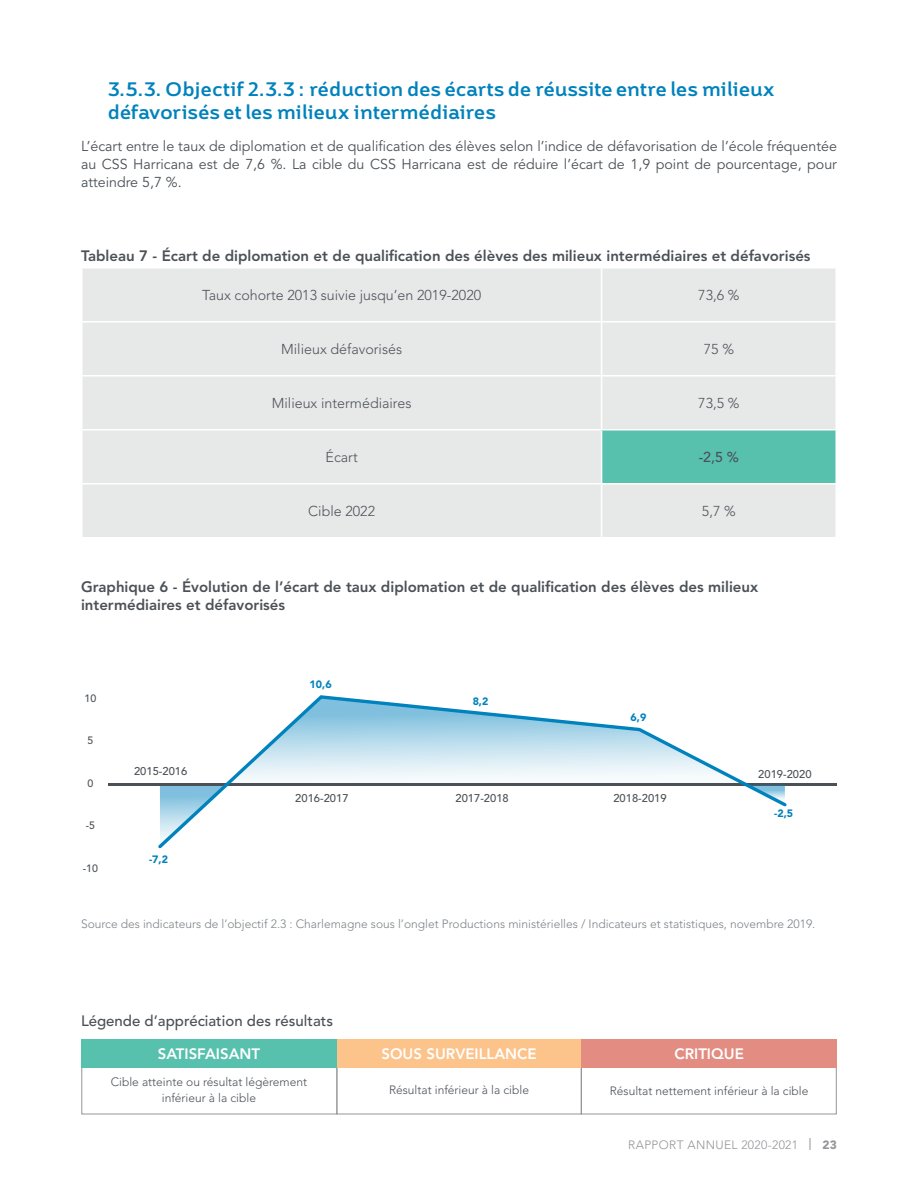
<style>
.page{position:relative;width:918px;height:1188px;background:#fff}
.page>*{position:absolute;margin:0;border:0;box-sizing:border-box;transform-origin:0 0}
.t1{font:700 19.5px/23.4px "Brisko Sans";letter-spacing:.005em;color:#0082bd}
.t2{font:800 15px/18px "Avenir LT Std";color:#4b5157}
.t3{font:800 15px "Avenir LT Std";color:#fff}
.t4{font:500 15px "Avenir LT Std";color:#495055}
.t5{font:14.25px/18px "Avenir LT Std";color:#4b5157;text-align:justify}
.t6{font:300 14.25px "Avenir LT Std";color:#4d535a}
.t7{font:500 14.25px "Avenir LT Std";color:#4b5157}
.t8{font:300 12px "Avenir LT Std";color:#7e8387}
.t9{font:300 12px/16.5px "Avenir LT Std";color:#4b5157;text-align:center}
.t10{font:300 12px "Avenir LT Std";letter-spacing:.03em;color:#949499}
.t11{font:500 11.25px "Avenir LT Std";color:#4b5157}
.t12{font:900 10.65px "Avenir LT Std";color:#0082bd}
.t13{font:500 10.65px "Avenir LT Std";color:#4b5157}
.s1{font-weight:500}
.s2{font-weight:900}
</style>
<div class="page">
<div style="left:82px;top:268px;width:754px;height:269px;background:#e7e9e8"></div>
<div style="left:602px;top:430px;width:234px;height:54px;background:#57c1ad"></div>
<hr style="left:601px;top:268px;width:1px;height:53px;background:#fff">
<hr style="left:81px;top:321px;width:521px;height:1px;background:#fff">
<hr style="left:602px;top:321px;width:235px;height:1px;background:#fff">
<hr style="left:601px;top:322px;width:1px;height:53px;background:#fff">
<hr style="left:81px;top:375px;width:521px;height:1px;background:#fff">
<hr style="left:602px;top:375px;width:235px;height:1px;background:#fff">
<hr style="left:601px;top:376px;width:1px;height:53px;background:#fff">
<hr style="left:81px;top:429px;width:521px;height:1px;background:#fff">
<hr style="left:602px;top:429px;width:235px;height:1px;background:#fff">
<hr style="left:601px;top:430px;width:1px;height:53px;background:#fff">
<hr style="left:81px;top:483px;width:521px;height:1px;background:#fff">
<hr style="left:602px;top:483px;width:235px;height:1px;background:#fff">
<hr style="left:601px;top:484px;width:1px;height:53px;background:#fff">
<hr style="left:108px;top:783px;width:729px;height:2px;background:#4b5157">
<svg style="left:155px;top:695px;width:634px;height:154px"></svg>
<svg style="left:745px;top:785px;width:40px;height:17px"></svg>
<div style="left:81px;top:1067px;width:256px;height:47px;border:1px solid #939598"></div>
<div style="left:581px;top:1067px;width:256px;height:47px;border:1px solid #939598"></div>
<div style="left:337px;top:1067px;width:245px;height:47px;border:1px solid #939598"></div>
<div style="left:81px;top:1039px;width:256px;height:29px;background:#57c1ad"></div>
<div style="left:337px;top:1039px;width:244px;height:29px;background:#fcc38b"></div>
<div style="left:581px;top:1039px;width:256px;height:29px;background:#e38d82"></div>
<h1 class="t1" style="left:108px;top:77px;width:668px">3.5.3. Objectif 2.3.3 : réduction des écarts de réussite entre les milieux défavorisés et les milieux intermédiaires</h1>
<p class="t5" style="left:81px;top:137px;width:758px">L’écart entre le taux de diplomation et de qualification des élèves selon l’indice de défavorisation de l’école fréquentée au CSS Harricana est de 7,6 %. La cible du CSS Harricana est de réduire l’écart de 1,9 point de pourcentage, pour atteindre 5,7 %.</p>
<p class="t2" style="left:81px;top:247px;width:731px">Tableau 7 - Écart de diplomation et de qualification des élèves des milieux intermédiaires et défavorisés</p>
<p class="t6" style="left:202px;top:287px;width:281px">Taux cohorte 2013 suivie jusqu’en 2019-2020</p>
<p class="t6" style="left:698px;top:287px;width:43px">73,6 %</p>
<p class="t6" style="left:281px;top:341px;width:122px">Milieux défavorisés</p>
<p class="t6" style="left:704px;top:341px;width:32px">75 %</p>
<p class="t6" style="left:272px;top:395px;width:141px">Milieux intermédiaires</p>
<p class="t6" style="left:698px;top:395px;width:43px">73,5 %</p>
<p class="t6" style="left:326px;top:449px;width:34px">Écart</p>
<p class="t7" style="left:699px;top:449px;width:42px">-2,5 %</p>
<p class="t6" style="left:308px;top:503px;width:68px">Cible 2022</p>
<p class="t6" style="left:702px;top:503px;width:35px">5,7 %</p>
<p class="t2" style="left:81px;top:578px;width:679px">Graphique 6 - Évolution de l’écart de taux diplomation et de qualification des élèves des milieux intermédiaires et défavorisés</p>
<p class="t13" style="left:85px;top:692px;width:13px">10</p>
<p class="t13" style="left:88px;top:735px;width:7px">5</p>
<p class="t13" style="left:88px;top:777px;width:7px">0</p>
<p class="t13" style="left:86px;top:820px;width:11px">-5</p>
<p class="t13" style="left:83px;top:862px;width:17px">-10</p>
<p class="t11" style="left:134px;top:764px;width:55px">2015-2016</p>
<p class="t12" style="left:149px;top:853px;width:20px">-7,2</p>
<p class="t12" style="left:310px;top:678px;width:24px">10,6</p>
<p class="t12" style="left:473px;top:695px;width:17px">8,2</p>
<p class="t12" style="left:631px;top:711px;width:17px">6,9</p>
<p class="t11" style="left:295px;top:792px;width:55px">2016-2017</p>
<p class="t11" style="left:455px;top:792px;width:55px">2017-2018</p>
<p class="t11" style="left:613px;top:792px;width:55px">2018-2019</p>
<p class="t11" style="left:758px;top:768px;width:55px">2019-2020</p>
<p class="t12" style="left:774px;top:807px;width:20px">-2,5</p>
<p class="t8" style="left:81px;top:917px;width:736px">Source des indicateurs de l’objectif 2.3 : Charlemagne sous l’onglet Productions ministérielles / Indicateurs et statistiques, novembre 2019.</p>
<p class="t4" style="left:81px;top:1013px;width:253px">Légende d’appréciation des résultats</p>
<p class="t3" style="left:158px;top:1045px;width:104px">SATISFAISANT</p>
<p class="t3" style="left:382px;top:1045px;width:156px">SOUS SURVEILLANCE</p>
<p class="t3" style="left:674px;top:1045px;width:71px">CRITIQUE</p>
<p class="t9" style="left:111px;top:1073px;width:198px">Cible atteinte ou résultat légèrement inférieur à la cible</p>
<p class="t9" style="left:389px;top:1082px;width:142px">Résultat inférieur à la cible</p>
<p class="t9" style="left:610px;top:1082px;width:200px">Résultat nettement inférieur à la cible</p>
<p class="t10" style="left:628px;top:1138px;width:210px">RAPPORT ANNUEL 2020-2021 <span class="s1">|</span> <span class="s2">23</span></p>
</div>
